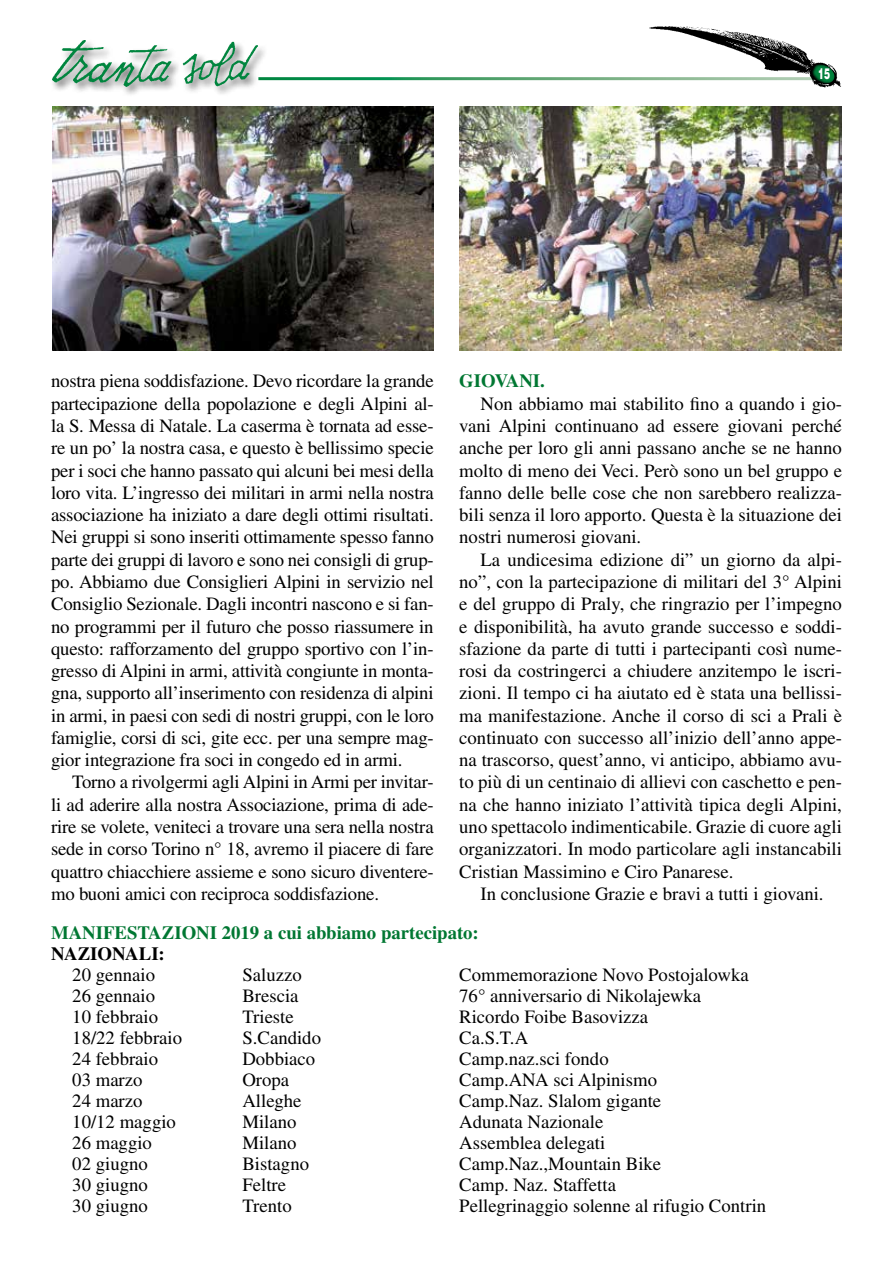
<style>
.page{position:relative;width:893px;height:1263px;background:#fff}
.page>*{position:absolute;margin:0;border:0;box-sizing:border-box;transform-origin:0 0}
.t1{font:18.75px/22.2px "Times LT Std";color:#000;text-align:justify}
.t2{font:700 18.75px "Times LT Std";color:#007732}
.t3{font:700 18.75px "Times LT Std";color:#000}
.t4{font:900 15px "Helvetica LT Std";color:#fff;scale:.6 1}
</style>
<div class="page">
<div style="left:50px;top:38px;width:218px;height:59px;background:#000;opacity:.7"></div>
<img style="left:52px;top:41px;width:205px;height:45px">
<hr style="left:258px;top:77px;width:558px;height:3px;background:#fff">
<img style="left:633px;top:26px;width:208px;height:62px">
<svg style="left:810px;top:63px;width:26px;height:22px"></svg>
<img style="left:52px;top:106px;width:382px;height:244px">
<img style="left:459px;top:106px;width:383px;height:244px">
<p class="t4" style="left:818px;top:64px;width:22px">15</p>
<p class="t2" style="left:459px;top:370px;width:87px">GIOVANI.</p>
<p class="t1" style="left:459px;top:392px;width:384px;text-indent:21px">Non abbiamo mai stabilito fino a quando i gio&shy;vani Alpini continuano ad essere giovani perché anche per loro gli anni passano anche se ne hanno molto di meno dei Veci. Però sono un bel gruppo e fanno delle belle cose che non sarebbero realizza&shy;bili senza il loro apporto. Questa è la situazione dei nostri numerosi giovani.</p>
<p class="t1" style="left:459px;top:548px;width:384px;text-indent:21px">La undicesima edizione di” un giorno da alpi&shy;no”, con la partecipazione di militari del 3° Alpini e del gruppo di Praly, che ringrazio per l’impegno e disponibilità, ha avuto grande successo e soddi&shy;sfazione da parte di tutti i partecipanti così nume&shy;rosi da costringerci a chiudere anzitempo le iscri&shy;zioni. Il tempo ci ha aiutato ed è stata una bellissi&shy;ma manifestazione. Anche il corso di sci a Prali è continuato con successo all’inizio dell’anno appe&shy;na trascorso, quest’anno, vi anticipo, abbiamo avu&shy;to più di un centinaio di allievi con caschetto e pen&shy;na che hanno iniziato l’attività tipica degli Alpini, uno spettacolo indimenticabile. Grazie di cuore agli organizzatori. In modo particolare agli instancabili Cristian Massimino e Ciro Panarese.</p>
<p class="t1" style="left:480px;top:882px;width:345px">In conclusione Grazie e bravi a tutti i giovani.</p>
<p class="t2" style="left:51px;top:921px;width:429px">MANIFESTAZIONI 2019 a cui abbiamo partecipato:</p>
<p class="t3" style="left:51px;top:942px;width:115px">NAZIONALI:</p>
<p class="t1" style="left:72px;top:963px;width:84px">20 gennaio</p>
<p class="t1" style="left:242px;top:963px;width:61px">Saluzzo</p>
<p class="t1" style="left:459px;top:963px;width:291px">Commemorazione Novo Postojalowka</p>
<p class="t1" style="left:72px;top:984px;width:84px">26 gennaio</p>
<p class="t1" style="left:242px;top:984px;width:58px">Brescia</p>
<p class="t1" style="left:459px;top:984px;width:243px">76° anniversario di Nikolajewka</p>
<p class="t1" style="left:72px;top:1005px;width:87px">10 febbraio</p>
<p class="t1" style="left:242px;top:1005px;width:53px">Trieste</p>
<p class="t1" style="left:459px;top:1005px;width:190px">Ricordo Foibe Basovizza</p>
<p class="t1" style="left:72px;top:1026px;width:111px">18/22 febbraio</p>
<p class="t1" style="left:242px;top:1026px;width:80px">S.Candido</p>
<p class="t1" style="left:459px;top:1026px;width:70px">Ca.S.T.A</p>
<p class="t1" style="left:72px;top:1047px;width:87px">24 febbraio</p>
<p class="t1" style="left:242px;top:1047px;width:74px">Dobbiaco</p>
<p class="t1" style="left:459px;top:1047px;width:151px">Camp.naz.sci fondo</p>
<p class="t1" style="left:72px;top:1068px;width:72px">03 marzo</p>
<p class="t1" style="left:242px;top:1068px;width:48px">Oropa</p>
<p class="t1" style="left:459px;top:1068px;width:199px">Camp.ANA sci Alpinismo</p>
<p class="t1" style="left:72px;top:1089px;width:72px">24 marzo</p>
<p class="t1" style="left:242px;top:1089px;width:61px">Alleghe</p>
<p class="t1" style="left:459px;top:1089px;width:203px">Camp.Naz. Slalom gigante</p>
<p class="t1" style="left:72px;top:1110px;width:105px">10/12 maggio</p>
<p class="t1" style="left:242px;top:1110px;width:56px">Milano</p>
<p class="t1" style="left:459px;top:1110px;width:146px">Adunata Nazionale</p>
<p class="t1" style="left:72px;top:1131px;width:81px">26 maggio</p>
<p class="t1" style="left:242px;top:1131px;width:56px">Milano</p>
<p class="t1" style="left:459px;top:1131px;width:147px">Assemblea delegati</p>
<p class="t1" style="left:72px;top:1152px;width:77px">02 giugno</p>
<p class="t1" style="left:242px;top:1152px;width:68px">Bistagno</p>
<p class="t1" style="left:459px;top:1152px;width:203px">Camp.Naz.,Mountain Bike</p>
<p class="t1" style="left:72px;top:1173px;width:77px">30 giugno</p>
<p class="t1" style="left:242px;top:1173px;width:45px">Feltre</p>
<p class="t1" style="left:459px;top:1173px;width:158px">Camp. Naz. Staffetta</p>
<p class="t1" style="left:72px;top:1194px;width:77px">30 giugno</p>
<p class="t1" style="left:242px;top:1194px;width:51px">Trento</p>
<p class="t1" style="left:459px;top:1194px;width:308px">Pellegrinaggio solenne al rifugio Contrin</p>
<p class="t1" style="left:51px;top:370px;width:384px">nostra piena soddisfazione. Devo ricordare la grande partecipazione della popolazione e degli Alpini al&shy;la S. Messa di Natale. La caserma è tornata ad esse&shy;re un po’ la nostra casa, e questo è bellissimo specie per i soci che hanno passato qui alcuni bei mesi della loro vita. L’ingresso dei militari in armi nella nostra associazione ha iniziato a dare degli ottimi risultati.<br>Nei gruppi si sono inseriti ottimamente spesso fanno parte dei gruppi di lavoro e sono nei consigli di grup&shy;po. Abbiamo due Consiglieri Alpini in servizio nel Consiglio Sezionale. Dagli incontri nascono e si fan&shy;no programmi per il futuro che posso riassumere in questo: rafforzamento del gruppo sportivo con l’in&shy;gresso di Alpini in armi, attività congiunte in monta&shy;gna, supporto all’inserimento con residenza di alpini in armi, in paesi con sedi di nostri gruppi, con le loro famiglie, corsi di sci, gite ecc. per una sempre mag&shy;gior integrazione fra soci in congedo ed in armi.</p>
<p class="t1" style="left:51px;top:771px;width:384px;text-indent:21px">Torno a rivolgermi agli Alpini in Armi per invitar&shy;li ad aderire alla nostra Associazione, prima di ade&shy;rire se volete, veniteci a trovare una sera nella nostra sede in corso Torino n° 18, avremo il piacere di fare quattro chiacchiere assieme e sono sicuro diventere&shy;mo buoni amici con reciproca soddisfazione.</p>
</div>
